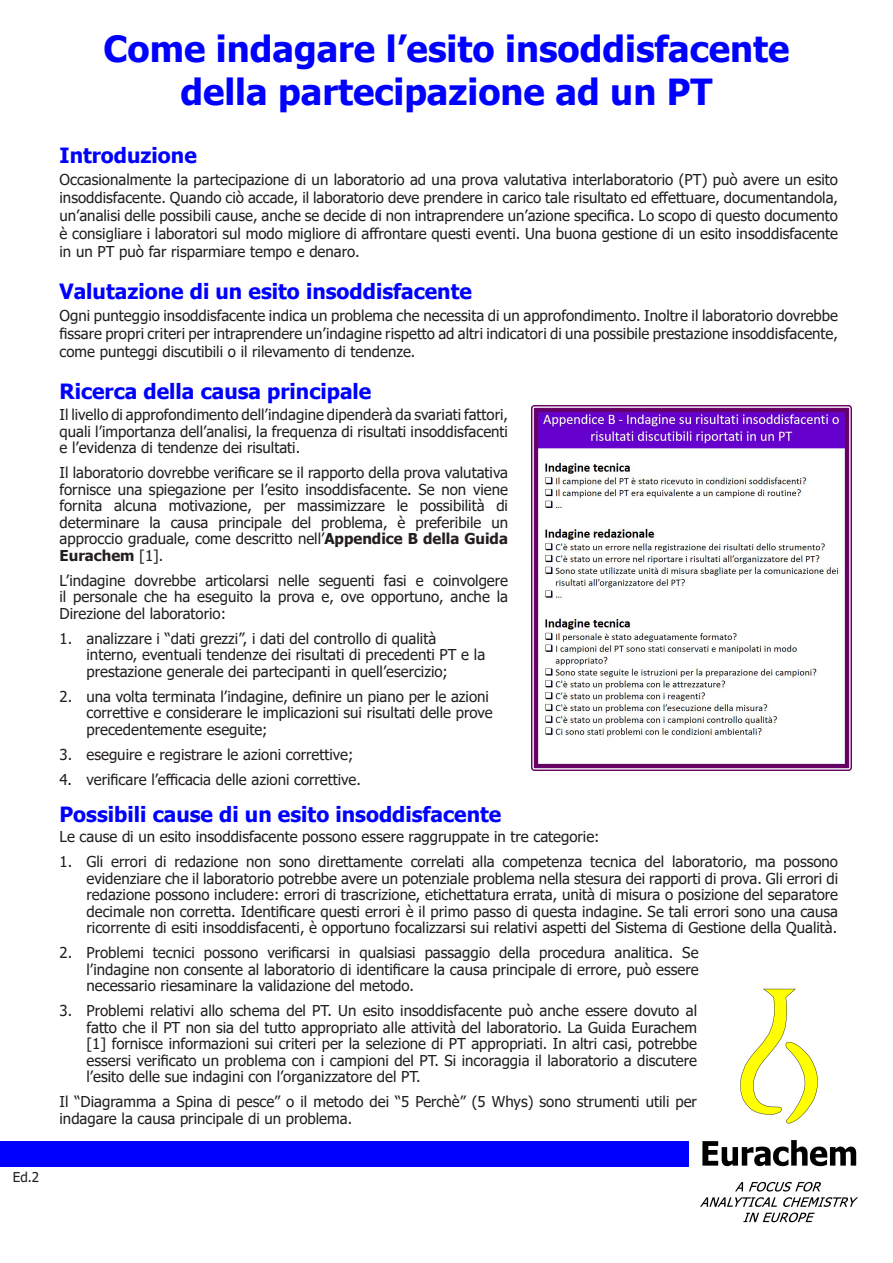
<style>
.page{position:relative;width:893px;height:1263px;background:#fff}
.page>*{position:absolute;margin:0;border:0;box-sizing:border-box;transform-origin:0 0}
.t1{font:700 36px/43.2px "Tahoma";color:#00f;text-align:center}
.t2{font:700 21px "Tahoma";color:#00f}
.t3{font:15px/16.5px "Tahoma";color:#231f20;text-align:justify}
.t4{font:13.5px "Tahoma";color:#231f20}
.s1{font-weight:700}
</style>
<div class="page">
<img style="left:685px;top:988px;width:173px;height:235px">
<div style="left:0;top:1141px;width:688px;height:25px;background:#00f"></div>
<img style="left:531px;top:405px;width:320px;height:366px">
<p class="t4" style="left:13px;top:1168px;width:28px">Ed.2</p>
<p class="t1" style="left:103px;top:29px;width:688px">Come indagare l’esito insoddisfacente della partecipazione ad un PT</p>
<p class="t2" style="left:60px;top:140px;width:139px">Introduzione</p>
<p class="t3" style="left:60px;top:171px;width:780px;line-height:18px">Occasionalmente la partecipazione di un laboratorio ad una prova valutativa interlaboratorio (PT) può avere un esito insoddisfacente. Quando ciò accade, il laboratorio deve prendere in carico tale risultato ed effettuare, documentandola, un’analisi delle possibili cause, anche se decide di non intraprendere un’azione specifica. Lo scopo di questo documento è consigliare i laboratori sul modo migliore di affrontare questi eventi. Una buona gestione di un esito insoddisfacente in un PT può far risparmiare tempo e denaro.</p>
<p class="t2" style="left:60px;top:277px;width:414px">Valutazione di un esito insoddisfacente</p>
<p class="t3" style="left:60px;top:308px;width:780px;line-height:18px">Ogni punteggio insoddisfacente indica un problema che necessita di un approfondimento. Inoltre il laboratorio dovrebbe fissare propri criteri per intraprendere un’indagine rispetto ad altri indicatori di una possibile prestazione insoddisfacente, come punteggi discutibili o il rilevamento di tendenze.</p>
<p class="t2" style="left:60px;top:377px;width:313px">Ricerca della causa principale</p>
<p class="t3" style="left:60px;top:407px;width:450px">Il livello di approfondimento dell’indagine dipenderà da svariati fattori, quali l’importanza dell’analisi, la frequenza di risultati insoddisfacenti e l’evidenza di tendenze dei risultati.</p>
<p class="t3" style="left:60px;top:465px;width:450px">Il laboratorio dovrebbe verificare se il rapporto della prova valutativa fornisce una spiegazione per l’esito insoddisfacente. Se non viene fornita alcuna motivazione, per massimizzare le possibilità di determinare la causa principale del problema, è preferibile un approccio graduale, come descritto nell’<span class="s1">Appendice B della Guida Eurachem</span> [1].</p>
<p class="t3" style="left:60px;top:573px;width:450px">L’indagine dovrebbe articolarsi nelle seguenti fasi e coinvolgere il personale che ha eseguito la prova e, ove opportuno, anche la Direzione del laboratorio:</p>
<p class="t3" style="left:87px;top:631px;width:400px;text-align:left;text-indent:-27px">1. analizzare i “dati grezzi”, i dati del controllo di qualità interno, eventuali tendenze dei risultati di precedenti PT e la prestazione generale dei partecipanti in quell’esercizio;</p>
<p class="t3" style="left:87px;top:689px;width:408px;text-align:left;text-indent:-27px">2. una volta terminata l’indagine, definire un piano per le azioni correttive e considerare le implicazioni sui risultati delle prove precedentemente eseguite;</p>
<p class="t3" style="left:60px;top:747px;width:295px">3. eseguire e registrare le azioni correttive;</p>
<p class="t3" style="left:60px;top:772px;width:303px">4. verificare l’efficacia delle azioni correttive.</p>
<p class="t2" style="left:60px;top:799px;width:443px">Possibili cause di un esito insoddisfacente</p>
<p class="t3" style="left:60px;top:829px;width:542px">Le cause di un esito insoddisfacente possono essere raggruppate in tre categorie:</p>
<p class="t3" style="left:87px;top:854px;width:753px;text-indent:-27px">1. Gli errori di redazione non sono direttamente correlati alla competenza tecnica del laboratorio, ma possono evidenziare che il laboratorio potrebbe avere un potenziale problema nella stesura dei rapporti di prova. Gli errori di redazione possono includere: errori di trascrizione, etichettatura errata, unità di misura o posizione del separatore decimale non corretta. Identificare questi errori è il primo passo di questa indagine. Se tali errori sono una causa ricorrente di esiti insoddisfacenti, è opportuno focalizzarsi sui relativi aspetti del Sistema di Gestione della Qualità.</p>
<p class="t3" style="left:87px;top:945px;width:613px;text-indent:-27px">2. Problemi tecnici possono verificarsi in qualsiasi passaggio della procedura analitica. Se l’indagine non consente al laboratorio di identificare la causa principale di errore, può essere necessario riesaminare la validazione del metodo.</p>
<p class="t3" style="left:87px;top:1003px;width:612px;text-indent:-27px">3. Problemi relativi allo schema del PT. Un esito insoddisfacente può anche essere dovuto al fatto che il PT non sia del tutto appropriato alle attività del laboratorio. La Guida Eurachem [1] fornisce informazioni sui criteri per la selezione di PT appropriati. In altri casi, potrebbe essersi verificato un problema con i campioni del PT. Si incoraggia il laboratorio a discutere l’esito delle sue indagini con l’organizzatore del PT.</p>
<p class="t3" style="left:60px;top:1094px;width:639px">Il “Diagramma a Spina di pesce” o il metodo dei “5 Perchè” (5 Whys) sono strumenti utili per indagare la causa principale di un problema.</p>
</div>
